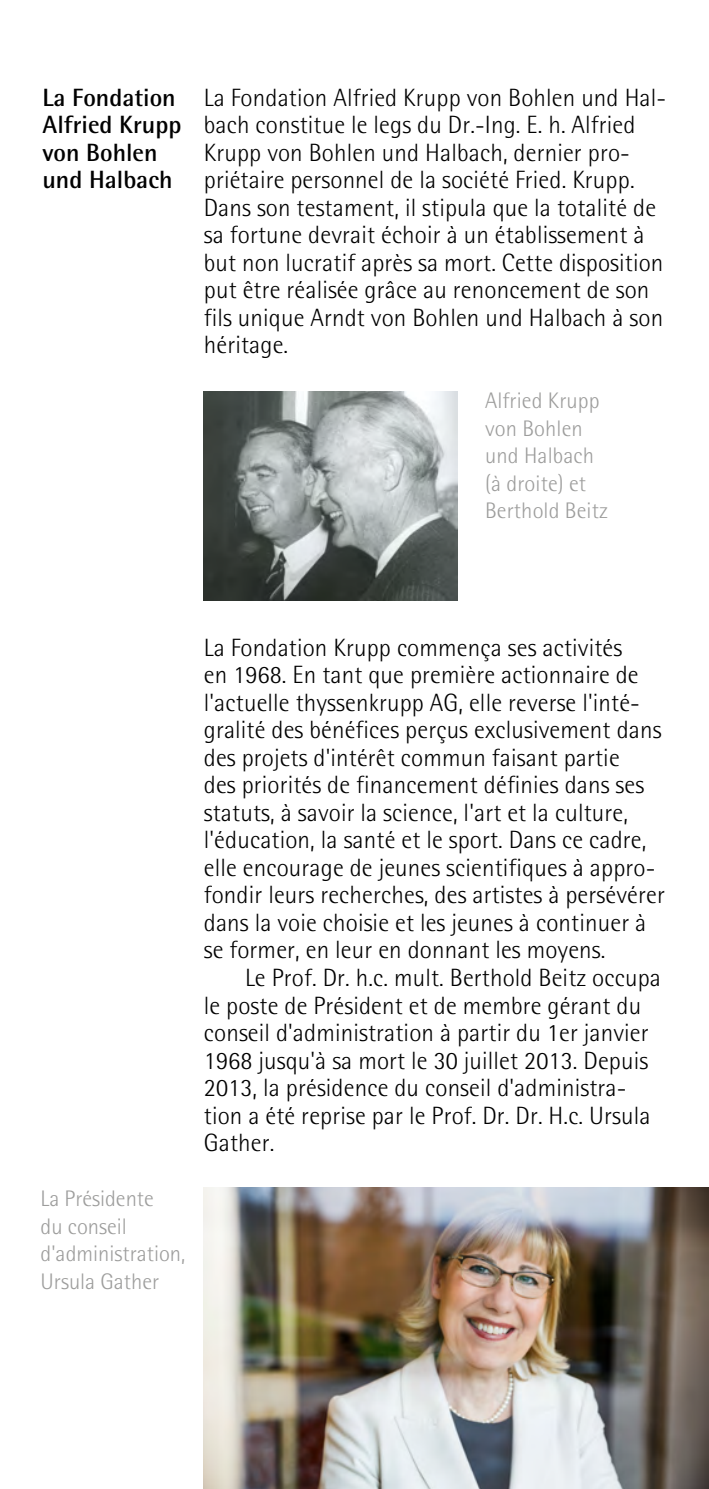
<style>
.page{position:relative;width:709px;height:1489px;background:#fff}
.page>*{position:absolute;margin:0;border:0;box-sizing:border-box;transform-origin:0 0}
.t1{font:300 25px/27.5px "AT Rotis Semi Sans";letter-spacing:.005em;color:#000}
.t2{font:700 25px/27.5px "AT Rotis Semi Sans";color:#000}
.t3{font:300 22.5px/27.5px "AT Rotis Semi Sans";letter-spacing:.005em;color:#9d9d9c}
</style>
<div class="page">
<img style="left:204px;top:1187px;width:505px;height:301px">
<img style="left:203px;top:391px;width:254px;height:209px">
<p class="t2" style="left:43px;top:83px;width:140px">La Fondation<br>Alfried Krupp von Bohlen und Halbach</p>
<p class="t1" style="left:204px;top:83px;width:464px">La Fondation Alfried Krupp von Bohlen und Hal&shy;bach constitue le legs du Dr.-Ing. E. h. Alfried Krupp von Bohlen und Halbach, dernier pro&shy;priétaire personnel de la société Fried. Krupp.<br>Dans son testament, il stipula que la totalité de sa fortune devrait échoir à un établissement à but non lucratif après sa mort. Cette disposition put être réalisée grâce au renoncement de son fils unique Arndt von Bohlen und Halbach à son héritage.</p>
<p class="t3" style="left:485px;top:387px;width:124px">Alfried Krupp von Bohlen und Halbach (à droite) et<br>Berthold Beitz</p>
<p class="t3" style="left:41px;top:1184px;width:146px">La Présidente<br>du conseil d'administration,<br>Ursula Gather</p>
<p class="t1" style="left:204px;top:633px;width:462px">La Fondation Krupp commença ses activités<br>en 1968. En tant que première actionnaire de l'actuelle thyssenkrupp AG, elle reverse l'inté&shy;gralité des bénéfices perçus exclusivement dans des projets d'intérêt commun faisant partie<br>des priorités de financement définies dans ses statuts, à savoir la science, l'art et la culture, l'éducation, la santé et le sport. Dans ce cadre, elle encourage de jeunes scientifiques à appro&shy;fondir leurs recherches, des artistes à persévérer dans la voie choisie et les jeunes à continuer à se former, en leur en donnant les moyens.</p>
<p class="t1" style="left:204px;top:963px;width:458px;text-indent:41px">Le Prof. Dr. h.c. mult. Berthold Beitz occupa le poste de Président et de membre gérant du conseil d'administration à partir du 1er janvier 1968 jusqu'à sa mort le 30 juillet 2013. Depuis 2013, la présidence du conseil d'administra&shy;tion a été reprise par le Prof. Dr. Dr. H.c. Ursula Gather.</p>
</div>
